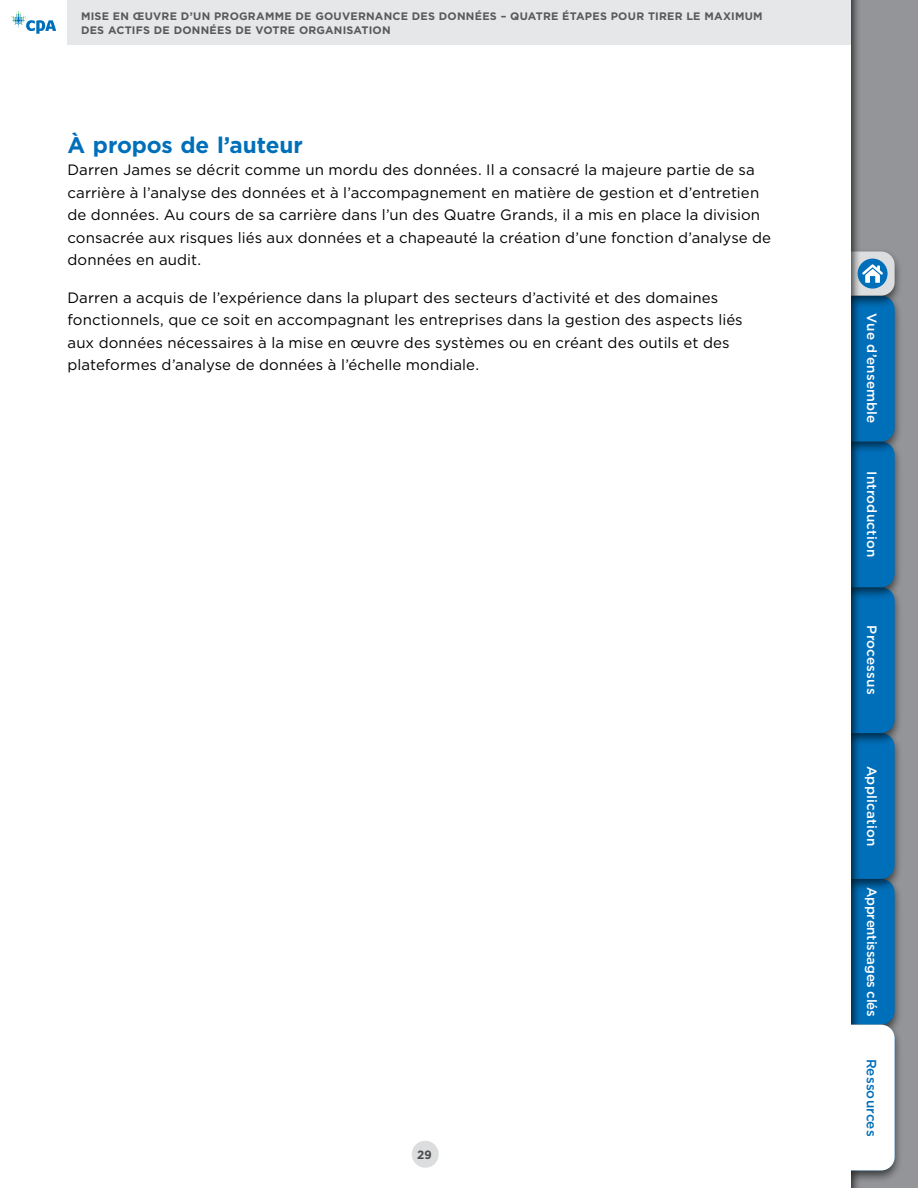
<style>
.page{position:relative;width:918px;height:1188px;background:#fff}
.page>*{position:absolute;margin:0;border:0;box-sizing:border-box;transform-origin:0 0}
.t1{font:700 22.5px "Gotham";letter-spacing:-.005em;color:#006fba}
.CPA__para1{font:15px/22.5px "Gotham";letter-spacing:.005em;color:#000}
.CPA__body{font:15px/22.5px "Gotham";letter-spacing:.005em;color:#000}
.t2{font:500 13.5px "Gotham";letter-spacing:.01em;color:#fff}
.t3{font:500 13.5px "Gotham";letter-spacing:-.015em;color:#fff}
.t4{font:500 13.5px "Gotham";letter-spacing:.01em;color:#006fba}
.t5{font:700 12px "Gotham";color:#4d4d4f}
.t6{font:700 10.8px/13.5px "Gotham";letter-spacing:.02em;color:#58595b}
</style>
<div class="page">
<div style="left:837px;top:0;width:81px;height:1188px;background:#000;opacity:.75"></div>
<div style="left:841px;top:0;width:10px;height:1188px;background:#fff"></div>
<svg style="left:851px;top:252px;width:44px;height:918px"></svg>
<div style="left:412px;top:1141px;width:27px;height:27px;background:#dcddde;border-radius:50%"></div>
<div style="left:68px;top:0;width:783px;height:45px;background:#e6e7e8"></div>
<svg style="left:12px;top:11px;width:44px;height:23px"></svg>
<p class="t6" style="left:81px;top:9px;width:683px">MISE EN ŒUVRE D’UN PROGRAMME DE GOUVERNANCE DES DONNÉES – QUATRE ÉTAPES POUR TIRER LE MAXIMUM<br>DES ACTIFS DE DONNÉES DE VOTRE ORGANISATION</p>
<h3 class="t1" style="left:68px;top:130px;width:237px">À propos de l’auteur</h3>
<p class="CPA__para1" style="left:68px;top:159px;width:705px">Darren James se décrit comme un mordu des données. Il a consacré la majeure partie de sa carrière à l’analyse des données et à l’accompagnement en matière de gestion et d’entretien de données. Au cours de sa carrière dans l’un des Quatre Grands, il a mis en place la division consacrée aux risques liés aux données et a chapeauté la création d’une fonction d’analyse de données en audit.</p>
<p class="CPA__body" style="left:68px;top:286px;width:677px">Darren a acquis de l’expérience dans la plupart des secteurs d’activité et des domaines fonctionnels, que ce soit en accompagnant les entreprises dans la gestion des aspects liés aux données nécessaires à la mise en œuvre des systèmes ou en créant des outils et des plateformes d’analyse de données à l’échelle mondiale.</p>
<p class="t5" style="left:417px;top:1147px;width:16px">29</p>
<p class="t2" style="left:881px;top:313px;width:112px;rotate:90deg">Vue d’ensemble</p>
<p class="t2" style="left:881px;top:471px;width:88px;rotate:90deg">Introduction</p>
<p class="t2" style="left:881px;top:625px;width:71px;rotate:90deg">Processus</p>
<p class="t2" style="left:881px;top:766px;width:82px;rotate:90deg">Application</p>
<p class="t3" style="left:881px;top:887px;width:132px;rotate:90deg">Apprentissages clés</p>
<p class="t4" style="left:880px;top:1059px;width:80px;rotate:90deg">Ressources</p>
</div>
